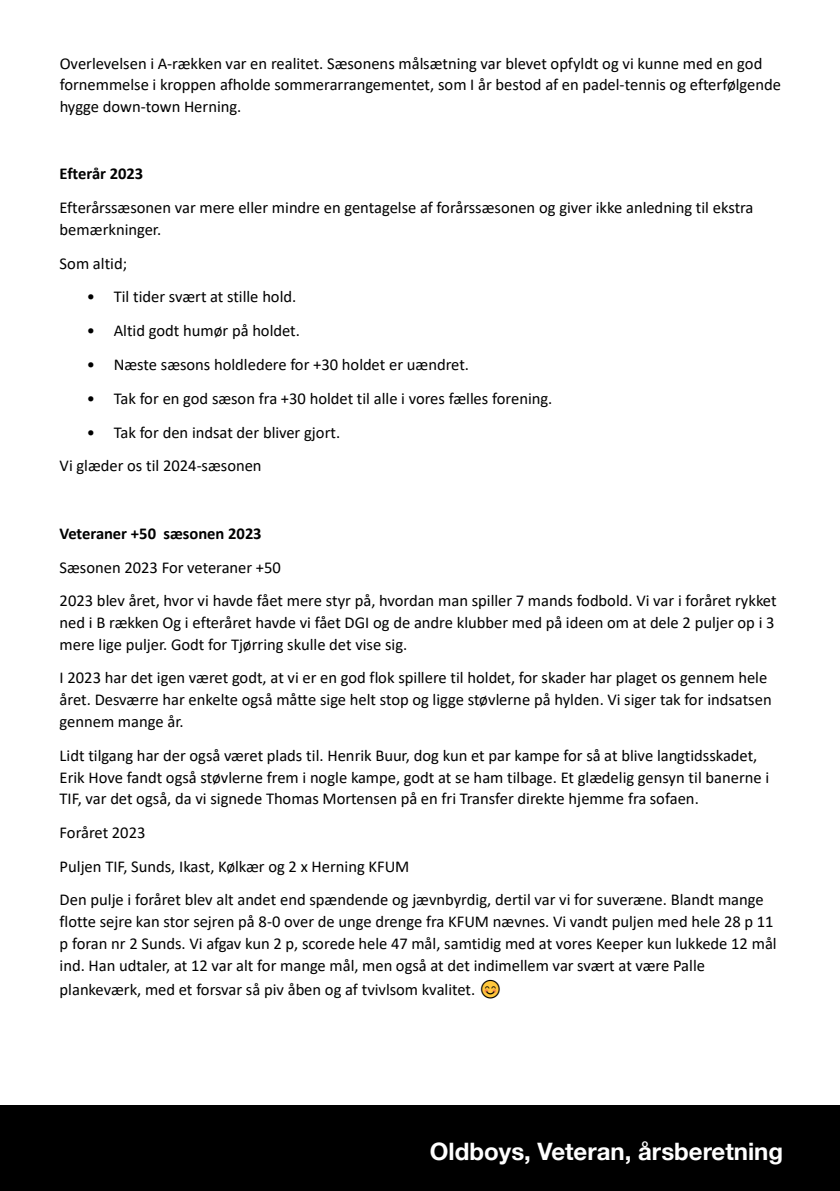
<style>
.page{position:relative;width:840px;height:1191px;background:#fff}
.page>*{position:absolute;margin:0;border:0;box-sizing:border-box;transform-origin:0 0}
.t1{font:700 24px "Helvetica Neue";color:#fff}
.t2{font:16.6px/21.6px "Calibri";color:#000}
.t3{font:700 16.6px "Calibri";letter-spacing:-.005em;color:#000}
</style>
<div class="page">
<div style="left:0;top:1106px;width:839px;height:85px;background:#000"></div>
<p class="t2" style="left:60px;top:52px;width:722px">Overlevelsen i A-rækken var en realitet. Sæsonens målsætning var blevet opfyldt og vi kunne med en god fornemmelse i kroppen afholde sommerarrangementet, som I år bestod af en padel-tennis og efterfølgende hygge down-town Herning.</p>
<p class="t3" style="left:60px;top:162px;width:85px">Efterår 2023</p>
<p class="t2" style="left:60px;top:196px;width:695px">Efterårssæsonen var mere eller mindre en gentagelse af forårssæsonen og giver ikke anledning til ekstra bemærkninger.</p>
<p class="t2" style="left:60px;top:252px;width:69px">Som altid;</p>
<p class="t2" style="left:87px;top:286px;width:211px">• Til tider svært at stille hold.</p>
<p class="t2" style="left:87px;top:319px;width:214px">• Altid godt humør på holdet.</p>
<p class="t2" style="left:87px;top:353px;width:383px">• Næste sæsons holdledere for +30 holdet er uændret.</p>
<p class="t2" style="left:87px;top:387px;width:467px">• Tak for en god sæson fra +30 holdet til alle i vores fælles forening.</p>
<p class="t2" style="left:60px;top:415px;width:282px;line-height:33.6px;text-indent:27px">• Tak for den indsat der bliver gjort.<br>Vi glæder os til 2024-sæsonen</p>
<p class="t3" style="left:60px;top:521px;width:203px">Veteraner +50 sæsonen 2023</p>
<p class="t2" style="left:60px;top:550px;width:718px;line-height:33.6px">Sæsonen 2023 For veteraner +50<br>2023 blev året, hvor vi havde fået mere styr på, hvordan man spiller 7 mands fodbold. Vi var i foråret rykket</p>
<p class="t2" style="left:60px;top:611px;width:716px">ned i B rækken Og i efteråret havde vi fået DGI og de andre klubber med på ideen om at dele 2 puljer op i 3 mere lige puljer. Godt for Tjørring skulle det vise sig.</p>
<p class="t2" style="left:60px;top:667px;width:713px">I 2023 har det igen været godt, at vi er en god flok spillere til holdet, for skader har plaget os gennem hele året. Desværre har enkelte også måtte sige helt stop og ligge støvlerne på hylden. Vi siger tak for indsatsen gennem mange år.</p>
<p class="t2" style="left:60px;top:744px;width:710px">Lidt tilgang har der også været plads til. Henrik Buur, dog kun et par kampe for så at blive langtidsskadet,<br>Erik Hove fandt også støvlerne frem i nogle kampe, godt at se ham tilbage. Et glædelig gensyn til banerne i<br>TIF, var det også, da vi signede Thomas Mortensen på en fri Transfer direkte hjemme fra sofaen.</p>
<p class="t2" style="left:60px;top:815px;width:705px;line-height:33.8px">Foråret 2023<br>Puljen TIF, Sunds, Ikast, Kølkær og 2 x Herning KFUM<br>Den pulje i foråret blev alt andet end spændende og jævnbyrdig, dertil var vi for suveræne. Blandt mange</p>
<p class="t2" style="left:60px;top:910px;width:718px">flotte sejre kan stor sejren på 8-0 over de unge drenge fra KFUM nævnes. Vi vandt puljen med hele 28 p 11 p foran nr 2 Sunds. Vi afgav kun 2 p, scorede hele 47 mål, samtidig med at vores Keeper kun lukkede 12 mål ind. Han udtaler, at 12 var alt for mange mål, men også at det indimellem var svært at være Palle</p>
<p class="t2" style="left:60px;top:978px;width:417px">plankeværk, med et forsvar så piv åben og af tvivlsom kvalitet.</p>
<h1 class="t1" style="left:429px;top:1132px;width:354px">Oldboys, Veteran, årsberetning</h1>
</div>
